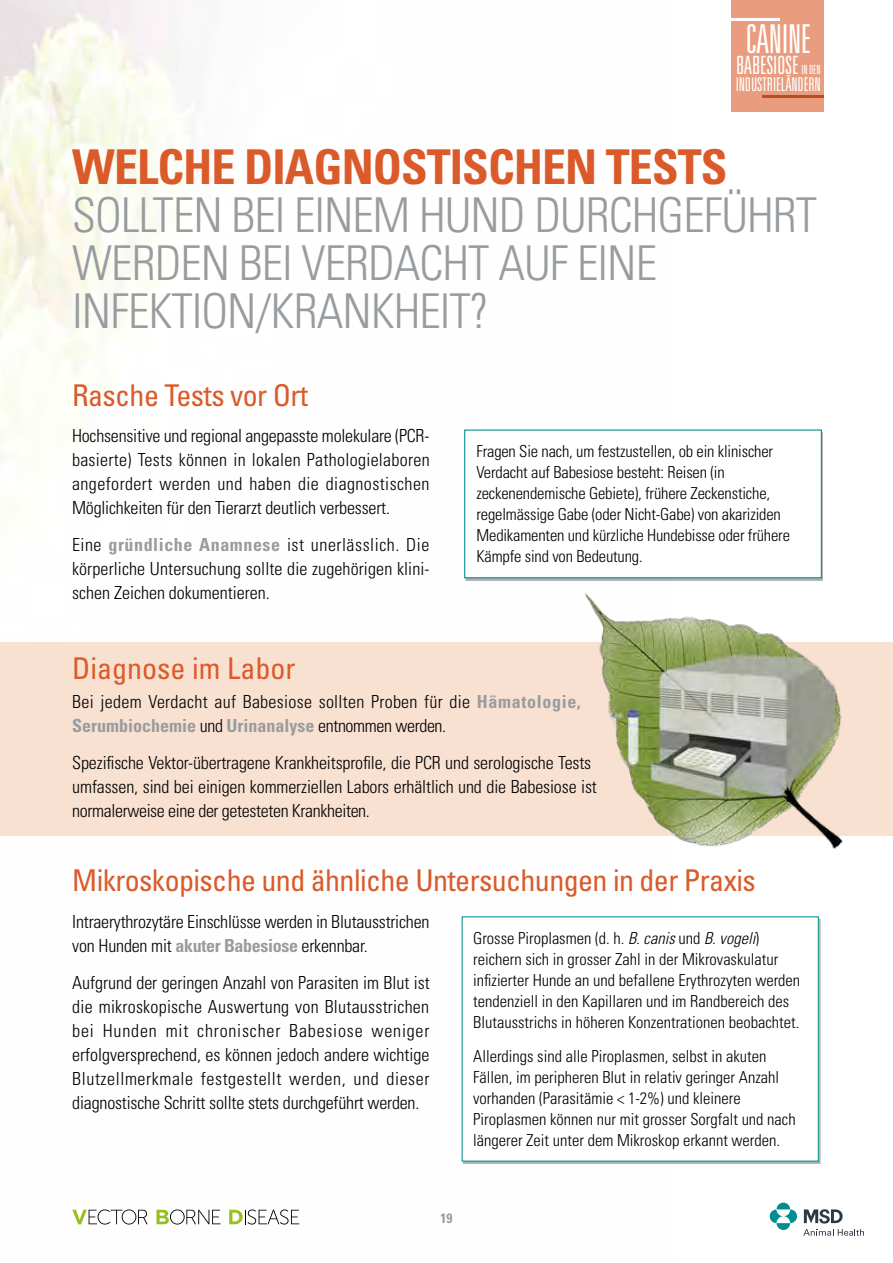
<style>
.page{position:relative;width:893px;height:1263px;background:#fff}
.page>*{position:absolute;margin:0;border:0;box-sizing:border-box;transform-origin:0 0}
.t1{font:300 condensed 48px/48px "Univers LT Std";letter-spacing:-.02em;color:#989c9f}
.t2{font:700 condensed 48px "Univers LT Std";letter-spacing:-.02em;color:#db5a29}
.t3{font:300 ultra-condensed 39.9px "Univers LT Std";letter-spacing:-.01em;color:#fff}
.t4{font:condensed 30px "Univers LT Std";letter-spacing:-.02em;color:#db5a29}
.t5{font:condensed 30px "Univers LT Std";color:#db5a29}
.t6{font:300 ultra-condensed 25.2px "Univers LT Std";letter-spacing:-.01em;color:#fff}
.t7{font:300 ultra-condensed 18.9px "Univers LT Std";letter-spacing:-.01em;color:#fff}
.t8{font:300 condensed 18px/24px "Univers LT Std";letter-spacing:-.01em;color:#000;text-align:justify}
.t9{font:300 condensed 18px/24px "Univers LT Std";letter-spacing:.015em;color:#000}
.t10{font:300 condensed 16.5px/21px "Univers LT Std";color:#000}
.t11{font:700 condensed 13.5px "Univers LT Std";color:#989c9f}
.s1{font-size:12.6px}
.s2{font-weight:700;color:#989c9f}
.s3{font-style:italic}
</style>
<div class="page">
<img style="left:0;top:0;width:465px;height:1225px">
<svg style="left:72px;top:1209px;width:76px;height:15px"></svg>
<svg style="left:156px;top:1209px;width:64px;height:15px"></svg>
<svg style="left:229px;top:1209px;width:70px;height:15px"></svg>
<div style="left:731px;top:0;width:93px;height:112px;background:#e99c7e"></div>
<hr style="left:731px;top:18px;width:49px;height:3px;background:#fff">
<hr style="left:763px;top:95px;width:61px;height:3px;background:#ba4e21">
<svg style="left:770px;top:1202px;width:27px;height:28px"></svg>
<svg style="left:804px;top:1209px;width:39px;height:14px"></svg>
<svg style="left:803px;top:1229px;width:61px;height:7px"></svg>
<div style="left:0;top:642px;width:893px;height:194px;background:#f9e1d2"></div>
<div style="left:465px;top:432px;width:358px;height:149px;background:#000;opacity:.3"></div>
<div style="left:465px;top:430px;width:356px;height:148px;background:#fff"></div>
<div style="left:464px;top:429px;width:358px;height:149px;border:1px solid #008e8e"></div>
<img style="left:584px;top:593px;width:259px;height:256px">
<div style="left:462px;top:917px;width:356px;height:244px;background:#fff"></div>
<h2 class="t3" style="left:745px;top:18px;width:67px">CANINE</h2>
<h3 class="t6" style="left:736px;top:52px;width:86px">BABESIOSE <span class="s1">IN DEN</span></h3>
<p class="t7" style="left:736px;top:75px;width:86px">INDUSTRIELÄNDERN</p>
<h1 class="t2" style="left:72px;top:137px;width:657px">WELCHE DIAGNOSTISCHEN TESTS</h1>
<h1 class="t1" style="left:72px;top:191px;width:746px">SOLLTEN BEI EINEM HUND DURCHGEFÜHRT<br>WERDEN BEI VERDACHT AUF EINE<br>INFEKTION/KRANKHEIT?</h1>
<h3 class="t4" style="left:72px;top:376px;width:238px">Rasche Tests vor Ort</h3>
<p class="t8" style="left:72px;top:424px;width:359px">Hochsensitive und regional angepasste molekulare (PCR&shy;basierte) Tests können in lokalen Pathologielaboren angefordert werden und haben die diagnostischen Möglichkeiten für den Tierarzt deutlich verbessert.</p>
<p class="t8" style="left:72px;top:533px;width:359px">Eine <span class="s2">gründliche Anamnese</span> ist unerlässlich. Die körperliche Untersuchung sollte die zugehörigen klini&shy;schen Zeichen dokumentieren.</p>
<p class="t10" style="left:476px;top:441px;width:315px">Fragen Sie nach, um festzustellen, ob ein klinischer Verdacht auf Babesiose besteht: Reisen (in zeckenendemische Gebiete), frühere Zeckenstiche, regelmässige Gabe (oder Nicht-Gabe) von akariziden Medikamenten und kürzliche Hundebisse oder frühere Kämpfe sind von Bedeutung.</p>
<h3 class="t5" style="left:72px;top:649px;width:225px">Diagnose im Labor</h3>
<p class="t9" style="left:72px;top:690px;width:510px">Bei jedem Verdacht auf Babesiose sollten Proben für die <span class="s2">Hämatologie,<br>Serumbiochemie</span> und <span class="s2">Urinanalyse</span> entnommen werden.</p>
<p class="t8" style="left:72px;top:751px;width:526px;text-align:left">Spezifische Vektor-übertragene Krankheitsprofile, die PCR und serologische Tests umfassen, sind bei einigen kommerziellen Labors erhältlich und die Babesiose ist normalerweise eine der getesteten Krankheiten.</p>
<h3 class="t4" style="left:72px;top:862px;width:685px">Mikroskopische und ähnliche Untersuchungen in der Praxis</h3>
<p class="t8" style="left:72px;top:910px;width:359px">Intraerythrozytäre Einschlüsse werden in Blutausstrichen von Hunden mit <span class="s2">akuter Babesiose</span> erkennbar.</p>
<p class="t8" style="left:72px;top:971px;width:359px">Aufgrund der geringen Anzahl von Parasiten im Blut ist die mikroskopische Auswertung von Blutausstrichen bei Hunden mit chronischer Babesiose weniger erfolgversprechend, es können jedoch andere wichtige Blutzellmerkmale festgestellt werden, und dieser diagnostische Schritt sollte stets durchgeführt werden.</p>
<p class="t10" style="left:473px;top:927px;width:329px">Grosse Piroplasmen (d. h. <span class="s3">B. canis</span> und <span class="s3">B. vogeli</span>) reichern sich in grosser Zahl in der Mikrovaskulatur infizierter Hunde an und befallene Erythrozyten werden tendenziell in den Kapillaren und im Randbereich des Blutausstrichs in höheren Konzentrationen beobachtet.</p>
<p class="t10" style="left:473px;top:1046px;width:324px">Allerdings sind alle Piroplasmen, selbst in akuten Fällen, im peripheren Blut in relativ geringer Anzahl vorhanden (Parasitämie &lt; 1-2%) und kleinere Piroplasmen können nur mit grosser Sorgfalt und nach längerer Zeit unter dem Mikroskop erkannt werden.</p>
<p class="t11" style="left:441px;top:1210px;width:13px">19</p>
</div>
